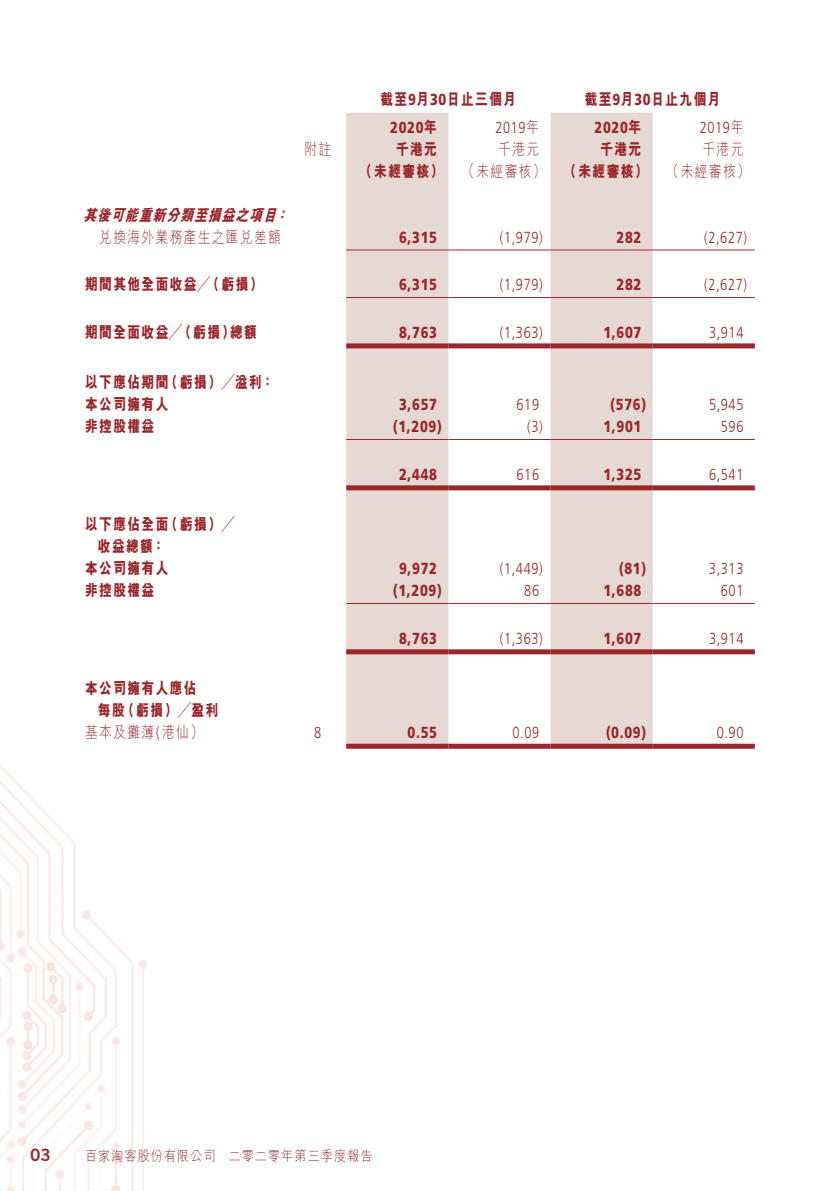
<style>
.page{position:relative;width:840px;height:1191px;background:#fff}
.page>*{position:absolute;margin:0;border:0;box-sizing:border-box;transform-origin:0 0}
.t1{font:17px "Trade Gothic LT Std Bd 2";color:#9a262b}
.t2{font:800 16px/22px "M Hei HK";letter-spacing:.1em;color:#9a262b;text-align:center;scale:.8 1}
.t3{font:300 16px "Frutiger LT Std";letter-spacing:.05em;color:#9a262b;scale:.8 1}
.t4{font:900 16px "Frutiger LT Std";letter-spacing:.05em;color:#9a262b;scale:.8 1}
.t5{font:300 16px "M Hei HK";letter-spacing:.1em;color:#9a262b;scale:.8 1}
.t6{font:italic 800 16px "M Hei HK";color:#9a262b;scale:.8 1}
.t7{font:300 14px "M Hei HK";letter-spacing:.08em;color:#9a262b;scale:.87 1}
.s1{font-family:"Frutiger LT Std"}
.s2{font-family:"Frutiger LT Std";font-weight:900}
.s3{font-family:"M Hei HK";font-weight:800}
.s4{font-family:"M Hei HK"}
.s5{font-weight:300}
</style>
<div class="page">
<img style="left:0;top:112px;width:755px;height:1079px">
<svg style="left:346px;top:113px;width:306px;height:630px;fill:#e6d9d3"></svg>
<hr style="left:346px;top:249px;width:102px;height:1px;background:#9a262b">
<hr style="left:448px;top:249px;width:102px;height:1px;background:#9a262b">
<hr style="left:550px;top:249px;width:102px;height:1px;background:#9a262b">
<hr style="left:652px;top:249px;width:102px;height:1px;background:#9a262b">
<hr style="left:346px;top:297px;width:102px;height:1px;background:#9a262b">
<hr style="left:448px;top:297px;width:102px;height:1px;background:#9a262b">
<hr style="left:550px;top:297px;width:102px;height:1px;background:#9a262b">
<hr style="left:652px;top:297px;width:102px;height:1px;background:#9a262b">
<div style="left:346px;top:343px;width:102px;height:5px;background:#9a262b"></div>
<div style="left:448px;top:343px;width:102px;height:5px;background:#9a262b"></div>
<div style="left:550px;top:343px;width:102px;height:5px;background:#9a262b"></div>
<div style="left:652px;top:343px;width:102px;height:5px;background:#9a262b"></div>
<hr style="left:346px;top:439px;width:102px;height:1px;background:#9a262b">
<hr style="left:448px;top:439px;width:102px;height:1px;background:#9a262b">
<hr style="left:550px;top:439px;width:102px;height:1px;background:#9a262b">
<hr style="left:652px;top:439px;width:102px;height:1px;background:#9a262b">
<div style="left:346px;top:485px;width:102px;height:5px;background:#9a262b"></div>
<div style="left:448px;top:485px;width:102px;height:5px;background:#9a262b"></div>
<div style="left:550px;top:485px;width:102px;height:5px;background:#9a262b"></div>
<div style="left:652px;top:485px;width:102px;height:5px;background:#9a262b"></div>
<hr style="left:346px;top:603px;width:102px;height:1px;background:#9a262b">
<hr style="left:448px;top:603px;width:102px;height:1px;background:#9a262b">
<hr style="left:550px;top:603px;width:102px;height:1px;background:#9a262b">
<hr style="left:652px;top:603px;width:102px;height:1px;background:#9a262b">
<div style="left:346px;top:649px;width:102px;height:5px;background:#9a262b"></div>
<div style="left:448px;top:649px;width:102px;height:5px;background:#9a262b"></div>
<div style="left:550px;top:649px;width:102px;height:5px;background:#9a262b"></div>
<div style="left:652px;top:649px;width:102px;height:5px;background:#9a262b"></div>
<div style="left:346px;top:743px;width:102px;height:5px;background:#9a262b"></div>
<div style="left:448px;top:743px;width:102px;height:5px;background:#9a262b"></div>
<div style="left:550px;top:743px;width:102px;height:5px;background:#9a262b"></div>
<div style="left:652px;top:743px;width:102px;height:5px;background:#9a262b"></div>
<p class="t5" style="left:304px;top:141px;width:35px">附註</p>
<p class="t6" style="left:83px;top:207px;width:247px">其後可能重新分類至損益之項目</p>
<p class="t6" style="left:275px;top:207px;width:23px">：</p>
<p class="t5" style="left:99px;top:229px;width:228px">兌換海外業務產生之匯兌差額</p>
<p class="t2" style="left:85px;top:273px;width:223px">期間其他全面收益╱（虧損(</p>
<p class="t2" style="left:85px;top:321px;width:188px">期間全面收益╱（虧損）</p>
<p class="t2" style="left:165px;top:371px;width:137px">（虧損）╱溢利：</p>
<p class="t2" style="left:230px;top:321px;width:35px">總額</p>
<p class="t2" style="left:85px;top:371px;width:106px">以下應佔期間</p>
<p class="t2" style="left:85px;top:393px;width:106px">本公司擁有人</p>
<p class="t2" style="left:85px;top:415px;width:88px">非控股權益</p>
<p class="t2" style="left:165px;top:513px;width:88px">（虧損(╱</p>
<p class="t2" style="left:85px;top:513px;width:106px">以下應佔全面收益總額：</p>
<p class="t2" style="left:85px;top:557px;width:106px">本公司擁有人</p>
<p class="t2" style="left:85px;top:579px;width:88px">非控股權益</p>
<p class="t2" style="left:122px;top:677px;width:122px;text-align:left;text-indent:-37px">本公司擁有人應佔<br>（虧損）╱盈利</p>
<p class="t2" style="left:98px;top:699px;width:35px">每股</p>
<p class="t5" style="left:85px;top:724px;width:149px">基本及攤薄<span class="s1">(</span>港仙(</p>
<p class="t3" style="left:314px;top:723px;width:10px">8</p>
<p class="t2" style="left:380px;top:88px;width:171px">截至 月<span class="s2">9 30</span>日止三個月</p>
<p class="t2" style="left:584px;top:88px;width:171px">截至 月<span class="s2">9 30</span>日止九個月</p>
<p class="t4" style="left:390px;top:117px;width:60px">2020<span class="s3">年</span></p>
<p class="t3" style="left:495px;top:118px;width:56px">2019<span class="s4">年</span></p>
<p class="t4" style="left:594px;top:117px;width:60px">2020<span class="s3">年</span></p>
<p class="t3" style="left:699px;top:118px;width:56px">2019<span class="s4">年</span></p>
<p class="t2" style="left:396px;top:138px;width:53px">千港元</p>
<p class="t5" style="left:498px;top:141px;width:53px">千港元</p>
<p class="t2" style="left:600px;top:138px;width:53px">千港元</p>
<p class="t5" style="left:702px;top:141px;width:53px">千港元</p>
<p class="t2" style="left:359px;top:160px;width:489px">（未經審核） <span class="s5">（未經審核）</span> （未經審核） <span class="s5">（未經審核(</span></p>
<p class="t4" style="left:399px;top:227px;width:49px">6,315</p>
<p class="t3" style="left:499px;top:228px;width:55px">)1,979(</p>
<p class="t4" style="left:616px;top:227px;width:33px">282</p>
<p class="t3" style="left:703px;top:228px;width:55px">)2,627(</p>
<p class="t4" style="left:399px;top:275px;width:49px">6,315</p>
<p class="t3" style="left:499px;top:276px;width:55px">)1,979(</p>
<p class="t4" style="left:616px;top:275px;width:33px">282</p>
<p class="t3" style="left:703px;top:276px;width:55px">)2,627(</p>
<p class="t4" style="left:399px;top:322px;width:49px">8,763</p>
<p class="t3" style="left:499px;top:323px;width:55px">)1,363(</p>
<p class="t4" style="left:603px;top:322px;width:49px">1,607</p>
<p class="t3" style="left:708px;top:323px;width:45px">3,914</p>
<p class="t4" style="left:399px;top:395px;width:49px">3,657</p>
<p class="t3" style="left:516px;top:396px;width:30px">619</p>
<p class="t4" style="left:610px;top:395px;width:47px">)576(</p>
<p class="t3" style="left:708px;top:396px;width:45px">5,945</p>
<p class="t4" style="left:392px;top:417px;width:63px">)1,209(</p>
<p class="t3" style="left:527px;top:418px;width:21px">(3)</p>
<p class="t4" style="left:603px;top:417px;width:49px">1,901</p>
<p class="t3" style="left:720px;top:418px;width:30px">596</p>
<p class="t4" style="left:399px;top:464px;width:49px">2,448</p>
<p class="t3" style="left:516px;top:465px;width:30px">616</p>
<p class="t4" style="left:603px;top:464px;width:49px">1,325</p>
<p class="t3" style="left:708px;top:465px;width:45px">6,541</p>
<p class="t4" style="left:399px;top:559px;width:49px">9,972</p>
<p class="t3" style="left:499px;top:559px;width:55px">)1,449(</p>
<p class="t4" style="left:618px;top:559px;width:36px">)81(</p>
<p class="t3" style="left:708px;top:559px;width:45px">3,313</p>
<p class="t4" style="left:392px;top:581px;width:63px">)1,209(</p>
<p class="t3" style="left:524px;top:581px;width:20px">86</p>
<p class="t4" style="left:603px;top:581px;width:49px">1,688</p>
<p class="t3" style="left:720px;top:581px;width:30px">601</p>
<p class="t4" style="left:399px;top:628px;width:49px">8,763</p>
<p class="t3" style="left:499px;top:629px;width:55px">)1,363(</p>
<p class="t4" style="left:603px;top:628px;width:49px">1,607</p>
<p class="t3" style="left:708px;top:629px;width:45px">3,914</p>
<p class="t4" style="left:407px;top:723px;width:38px">0.55</p>
<p class="t3" style="left:512px;top:723px;width:35px">0.09</p>
<p class="t4" style="left:605px;top:723px;width:52px">)0.09(</p>
<p class="t3" style="left:716px;top:723px;width:35px">0.90</p>
<p class="t1" style="left:30px;top:1144px;width:22px">03</p>
<p class="t7" style="left:85px;top:1148px;width:151px">百家淘客股份有限公司</p>
<p class="t7" style="left:228px;top:1148px;width:167px">二零二零年第三季度報告</p>
</div>
